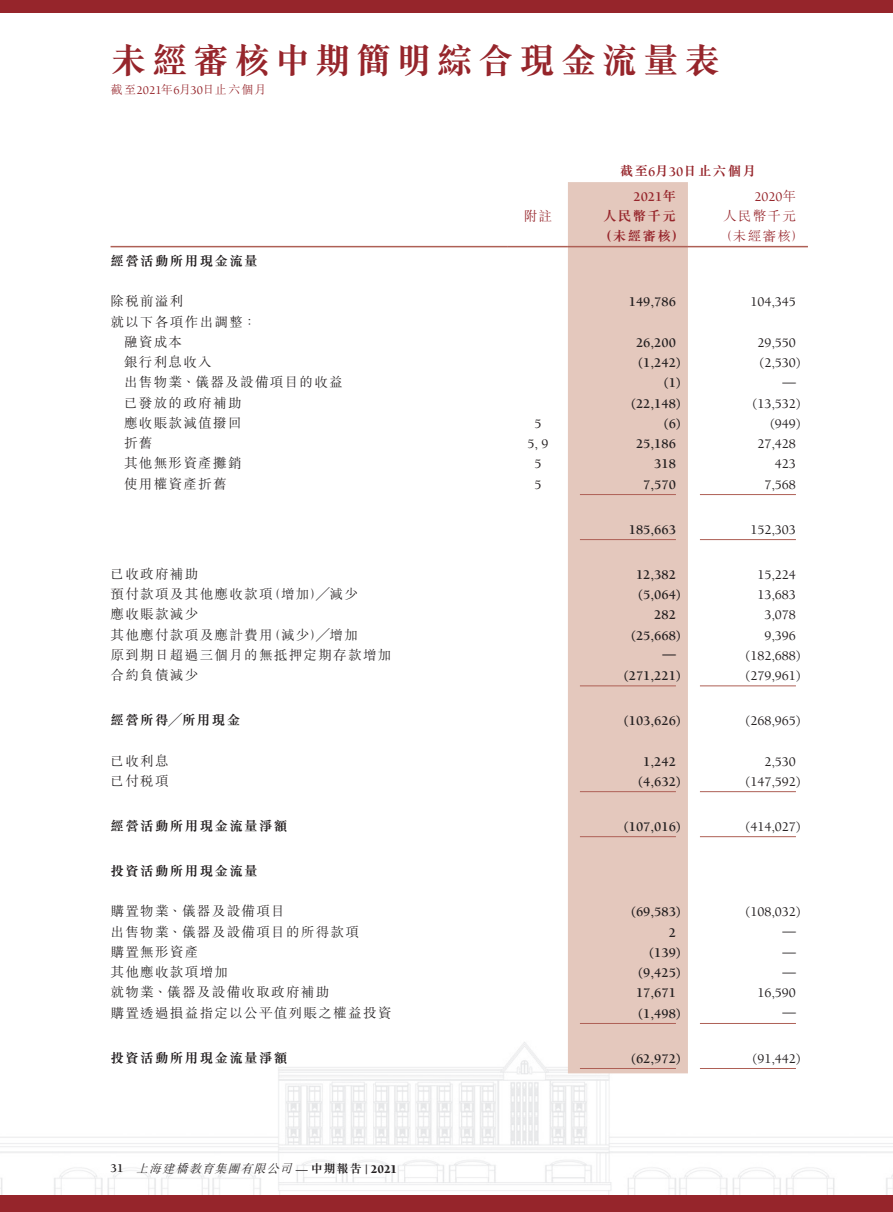
<style>
.page{position:relative;width:893px;height:1212px;background:#fff}
.page>*{position:absolute;margin:0;border:0;box-sizing:border-box;transform-origin:0 0}
.t1{font:700 36px "M Sung HK";letter-spacing:.14em;color:#96252b}
._15_Table_Stub{font:300 13.5px "M Sung HK";letter-spacing:.1em;color:#231f20}
._01_Body_Text{font:700 13.5px "Berkeley Std";color:#231f20}
._01_Body_Text-2{font:500 13.5px "Berkeley Std";color:#231f20}
._15_Table_Stub-2{font:700 13.5px "M Sung HK";letter-spacing:.1em;color:#231f20}
._01_Body_Text-3{font:700 13.5px "M Sung HK";letter-spacing:.1em;color:#96252b}
._01_Body_Text-4{font:300 13.5px "M Sung HK";letter-spacing:.1em;color:#96252b}
._01_Body_Text-5{font:500 13.5px "Berkeley Std";color:#96252b}
._01_Body_Text-6{font:700 13.5px "Berkeley Std";color:#96252b}
.t2{font:italic 300 12px "M Sung HK";color:#231f20}
.t3{font:300 12px "M Sung HK";letter-spacing:.11em;color:#96252b}
.t4{font:700 12px "Berkeley Std";color:#231f20}
.s1{font-family:"Berkeley Std";font-weight:500}
.s2{font-family:"Berkeley Std"}
.s3{font-family:"M Sung HK"}
.s4{font-family:"M Sung HK";font-weight:300}
.s5{font-family:"Berkeley Std";font-weight:400}
.s6{font-weight:700;font-style:normal}
.s7{font-family:"Berkeley Std";font-weight:700;font-style:normal}
.s8{font-family:"Berkeley Std";font-weight:900;font-style:normal}
</style>
<div class="page">
<img style="left:0;top:1042px;width:893px;height:153px">
<div style="left:0;top:1195px;width:893px;height:17px;background:#96252b"></div>
<div style="left:0;top:0;width:893px;height:13px;background:#96252b"></div>
<div style="left:568px;top:182px;width:120px;height:891px;background:#e4c8bd"></div>
<hr style="left:111px;top:246px;width:397px;height:1px;background:#ae6056">
<hr style="left:508px;top:246px;width:60px;height:1px;background:#ae6056">
<hr style="left:568px;top:246px;width:120px;height:1px;background:#ae6056">
<hr style="left:688px;top:246px;width:120px;height:1px;background:#ae6056">
<hr style="left:580px;top:494px;width:96px;height:1px;background:#ae6056">
<hr style="left:700px;top:494px;width:96px;height:1px;background:#ae6056">
<hr style="left:580px;top:539px;width:96px;height:1px;background:#ae6056">
<hr style="left:700px;top:539px;width:96px;height:1px;background:#ae6056">
<hr style="left:580px;top:685px;width:96px;height:1px;background:#ae6056">
<hr style="left:700px;top:685px;width:96px;height:1px;background:#ae6056">
<hr style="left:580px;top:791px;width:96px;height:1px;background:#ae6056">
<hr style="left:700px;top:791px;width:96px;height:1px;background:#ae6056">
<hr style="left:580px;top:836px;width:96px;height:1px;background:#ae6056">
<hr style="left:700px;top:836px;width:96px;height:1px;background:#ae6056">
<hr style="left:580px;top:1023px;width:96px;height:1px;background:#ae6056">
<hr style="left:700px;top:1023px;width:96px;height:1px;background:#ae6056">
<hr style="left:580px;top:1068px;width:96px;height:1px;background:#ae6056">
<hr style="left:700px;top:1068px;width:96px;height:1px;background:#ae6056">
<h1 class="t1" style="left:111px;top:36px;width:611px">未經審核中期簡明綜合現金流量表</h1>
<p class="t3" style="left:111px;top:81px;width:157px">截至<span class="s1">2021</span>年月<span class="s1">6 30</span>日止六個月</p>
<p class="_01_Body_Text-3" style="left:620px;top:161px;width:138px">截至月<span class="s2">6 30</span>日止六個月</p>
<p class="_01_Body_Text-6" style="left:633px;top:189px;width:44px">2021<span class="s3">年</span></p>
<p class="_01_Body_Text-5" style="left:754px;top:189px;width:43px">2020<span class="s4">年</span></p>
<p class="_01_Body_Text-4" style="left:524px;top:206px;width:30px">附註</p>
<p class="_01_Body_Text-3" style="left:603px;top:206px;width:74px">人民幣千元</p>
<p class="_01_Body_Text-4" style="left:723px;top:206px;width:74px">人民幣千元</p>
<p class="_01_Body_Text-3" style="left:599px;top:227px;width:87px">（未經審核）</p>
<p class="_01_Body_Text-4" style="left:719px;top:227px;width:87px">（未經審核(</p>
<p class="_15_Table_Stub-2" style="left:111px;top:252px;width:149px">經營活動所用現金流量</p>
<p class="_15_Table_Stub" style="left:111px;top:292px;width:74px">除稅前溢利</p>
<p class="_15_Table_Stub" style="left:111px;top:312px;width:147px">就以下各項作出調整：</p>
<p class="_01_Body_Text" style="left:629px;top:295px;width:49px">149,786</p>
<p class="_01_Body_Text-2" style="left:750px;top:295px;width:47px">104,345</p>
<p class="_15_Table_Stub" style="left:124px;top:332px;width:60px">融資成本</p>
<p class="_01_Body_Text" style="left:636px;top:335px;width:41px">26,200</p>
<p class="_01_Body_Text-2" style="left:757px;top:335px;width:40px">29,550</p>
<p class="_15_Table_Stub" style="left:124px;top:353px;width:89px">銀行利息收入</p>
<p class="_01_Body_Text" style="left:638px;top:356px;width:44px">)1,242(</p>
<p class="_01_Body_Text-2" style="left:759px;top:356px;width:44px">)2,530(</p>
<p class="_15_Table_Stub" style="left:124px;top:373px;width:220px">出售物業、儀器及設備項目的收益</p>
<p class="_01_Body_Text" style="left:664px;top:376px;width:19px">(1)</p>
<p class="_01_Body_Text-2" style="left:782px;top:375px;width:15px">—</p>
<p class="_15_Table_Stub" style="left:124px;top:393px;width:119px">已發放的政府補助</p>
<p class="_01_Body_Text" style="left:631px;top:396px;width:51px">)22,148(</p>
<p class="_01_Body_Text-2" style="left:752px;top:396px;width:51px">)13,532(</p>
<p class="_15_Table_Stub" style="left:124px;top:413px;width:119px">應收賬款減值撥回</p>
<p class="_01_Body_Text-2" style="left:534px;top:416px;width:9px">5</p>
<p class="_01_Body_Text" style="left:664px;top:416px;width:19px">(6)</p>
<p class="_01_Body_Text-2" style="left:770px;top:416px;width:33px">)949(</p>
<p class="_15_Table_Stub" style="left:124px;top:434px;width:30px">折舊</p>
<p class="_01_Body_Text-2" style="left:527px;top:437px;width:23px">5,9</p>
<p class="_01_Body_Text" style="left:636px;top:437px;width:41px">25,186</p>
<p class="_01_Body_Text-2" style="left:757px;top:437px;width:40px">27,428</p>
<p class="_15_Table_Stub" style="left:124px;top:454px;width:119px">其他無形資產攤銷</p>
<p class="_01_Body_Text-2" style="left:534px;top:457px;width:9px">5</p>
<p class="_01_Body_Text" style="left:654px;top:457px;width:23px">318</p>
<p class="_01_Body_Text-2" style="left:775px;top:457px;width:23px">423</p>
<p class="_15_Table_Stub" style="left:124px;top:474px;width:104px">使用權資產折舊</p>
<p class="_01_Body_Text-2" style="left:534px;top:477px;width:9px">5</p>
<p class="_01_Body_Text" style="left:643px;top:477px;width:34px">7,570</p>
<p class="_01_Body_Text-2" style="left:764px;top:477px;width:33px">7,568</p>
<p class="_01_Body_Text" style="left:629px;top:522px;width:49px">185,663</p>
<p class="_01_Body_Text-2" style="left:750px;top:522px;width:47px">152,303</p>
<p class="_15_Table_Stub" style="left:111px;top:564px;width:89px">已收政府補助</p>
<p class="_01_Body_Text" style="left:636px;top:567px;width:41px">12,382</p>
<p class="_01_Body_Text-2" style="left:757px;top:567px;width:40px">15,224</p>
<p class="_15_Table_Stub" style="left:267px;top:584px;width:92px">（增加）╱減少</p>
<p class="_15_Table_Stub" style="left:111px;top:584px;width:164px">預付款項及其他應收款項</p>
<p class="_01_Body_Text" style="left:638px;top:587px;width:44px">)5,064(</p>
<p class="_01_Body_Text-2" style="left:757px;top:588px;width:40px">13,683</p>
<p class="_15_Table_Stub" style="left:111px;top:605px;width:89px">應收賬款減少</p>
<p class="_01_Body_Text" style="left:654px;top:608px;width:23px">282</p>
<p class="_01_Body_Text-2" style="left:764px;top:608px;width:33px">3,078</p>
<p class="_15_Table_Stub" style="left:267px;top:625px;width:92px">（減少）╱增加</p>
<p class="_15_Table_Stub" style="left:111px;top:625px;width:164px">其他應付款項及應計費用</p>
<p class="_01_Body_Text" style="left:631px;top:628px;width:51px">)25,668(</p>
<p class="_01_Body_Text-2" style="left:764px;top:628px;width:33px">9,396</p>
<p class="_15_Table_Stub" style="left:111px;top:645px;width:282px">原到期日超過三個月的無抵押定期存款增加</p>
<p class="_01_Body_Text" style="left:662px;top:647px;width:15px">—</p>
<p class="_01_Body_Text-2" style="left:745px;top:648px;width:58px">)182,688(</p>
<p class="_15_Table_Stub" style="left:111px;top:665px;width:89px">合約負債減少</p>
<p class="_01_Body_Text" style="left:624px;top:668px;width:59px">)271,221(</p>
<p class="_01_Body_Text-2" style="left:745px;top:669px;width:58px">)279,961(</p>
<p class="_15_Table_Stub-2" style="left:111px;top:711px;width:131px">經營所得╱所用現金</p>
<p class="_01_Body_Text" style="left:624px;top:713px;width:59px">)103,626(</p>
<p class="_01_Body_Text-2" style="left:745px;top:714px;width:58px">)268,965(</p>
<p class="_15_Table_Stub" style="left:111px;top:751px;width:60px">已收利息</p>
<p class="_01_Body_Text" style="left:643px;top:754px;width:34px">1,242</p>
<p class="_01_Body_Text-2" style="left:764px;top:754px;width:33px">2,530</p>
<p class="_15_Table_Stub" style="left:111px;top:771px;width:60px">已付稅項</p>
<p class="_01_Body_Text" style="left:638px;top:774px;width:44px">)4,632(</p>
<p class="_01_Body_Text-2" style="left:745px;top:774px;width:58px">)147,592(</p>
<p class="_15_Table_Stub-2" style="left:111px;top:816px;width:178px">經營活動所用現金流量淨額</p>
<p class="_15_Table_Stub-2" style="left:111px;top:861px;width:149px">投資活動所用現金流量</p>
<p class="_01_Body_Text" style="left:624px;top:819px;width:59px">)107,016(</p>
<p class="_01_Body_Text-2" style="left:745px;top:819px;width:58px">)414,027(</p>
<p class="_15_Table_Stub" style="left:111px;top:902px;width:176px">購置物業、儀器及設備項目</p>
<p class="_01_Body_Text" style="left:631px;top:905px;width:51px">)69,583(</p>
<p class="_01_Body_Text-2" style="left:745px;top:905px;width:58px">)108,032(</p>
<p class="_15_Table_Stub" style="left:111px;top:922px;width:250px">出售物業、儀器及設備項目的所得款項</p>
<p class="_01_Body_Text" style="left:669px;top:925px;width:9px">2</p>
<p class="_01_Body_Text-2" style="left:782px;top:924px;width:15px">—</p>
<p class="_15_Table_Stub" style="left:111px;top:942px;width:89px">購置無形資產</p>
<p class="_01_Body_Text" style="left:649px;top:945px;width:33px">)139(</p>
<p class="_01_Body_Text-2" style="left:782px;top:944px;width:15px">—</p>
<p class="_15_Table_Stub" style="left:111px;top:963px;width:119px">其他應收款項增加</p>
<p class="_01_Body_Text" style="left:638px;top:966px;width:44px">)9,425(</p>
<p class="_01_Body_Text-2" style="left:782px;top:964px;width:15px">—</p>
<p class="_15_Table_Stub" style="left:111px;top:983px;width:220px">就物業、儀器及設備收取政府補助</p>
<p class="_01_Body_Text" style="left:636px;top:986px;width:41px">17,671</p>
<p class="_01_Body_Text-2" style="left:757px;top:986px;width:40px">16,590</p>
<p class="_15_Table_Stub" style="left:111px;top:1003px;width:282px">購置透過損益指定以公平值列賬之權益投資</p>
<p class="_01_Body_Text" style="left:638px;top:1006px;width:44px">)1,498(</p>
<p class="_01_Body_Text-2" style="left:782px;top:1005px;width:15px">—</p>
<p class="_15_Table_Stub-2" style="left:111px;top:1048px;width:178px">投資活動所用現金流量淨額</p>
<p class="_01_Body_Text" style="left:631px;top:1051px;width:51px">)62,972(</p>
<p class="_01_Body_Text-2" style="left:752px;top:1051px;width:51px">)91,442(</p>
<p class="t4" style="left:111px;top:1162px;width:14px">31</p>
<p class="t2" style="left:136px;top:1160px;width:262px">上海建橋教育集團有限公司 <span class="s5">—</span> <span class="s6">中期報告</span> <span class="s7">|</span> <span class="s8">2 0 2 1</span></p>
</div>
